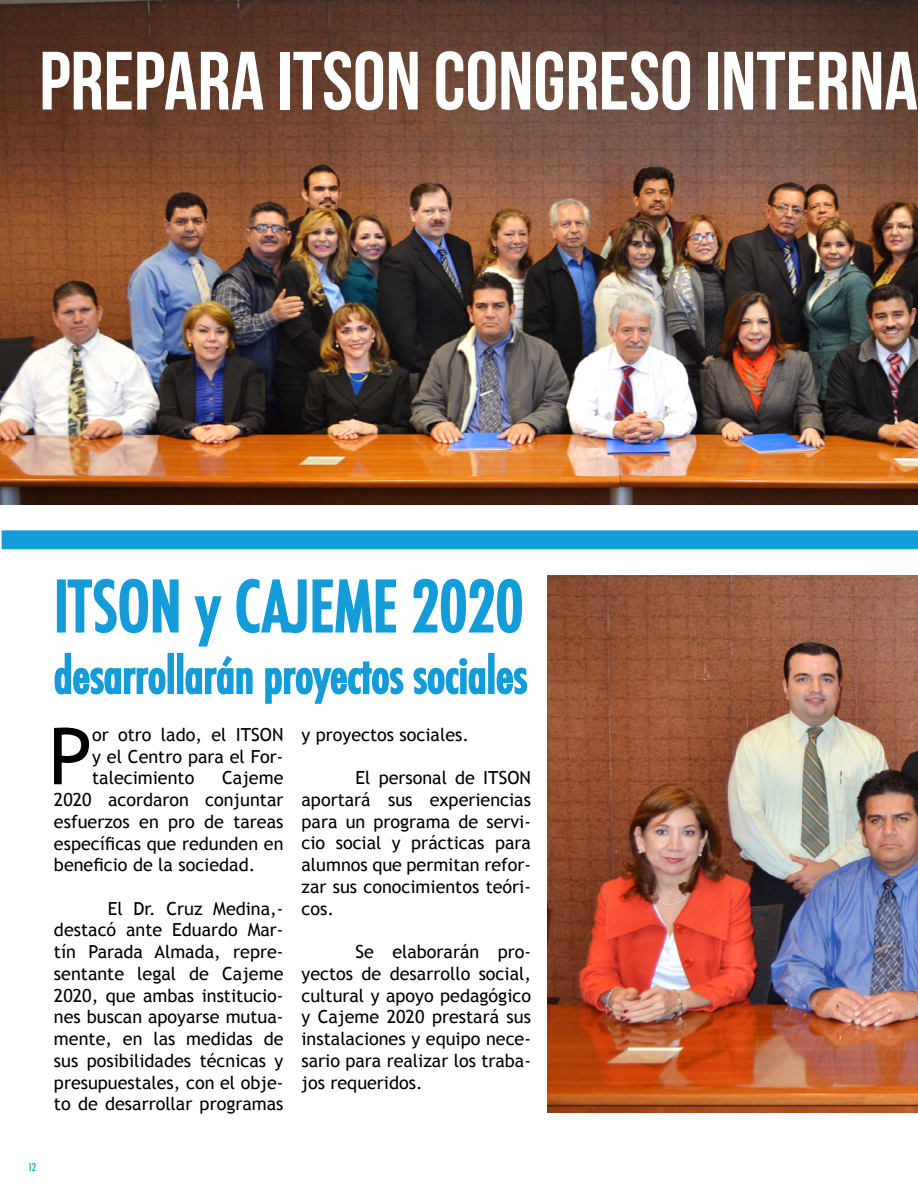
<style>
.page{position:relative;width:918px;height:1188px;background:#fff}
.page>*{position:absolute;margin:0;border:0;box-sizing:border-box;transform-origin:0 0}
.t1{font:82.5px "Bebas Neue";color:#fff}
.t2{font:78.75px "Trebuchet MS";color:#000}
.t3{font:500 condensed 67.65px "Futura";color:#139cd8}
.t4{font:500 condensed 47.1px "Futura";color:#139cd8}
.t5{font:18px/21.8px "Trebuchet MS";color:#000;text-align:justify}
.t6{font:500 condensed 10.5px "Futura";color:#139cd8}
</style>
<div class="page">
<img style="left:0;top:0;width:918px;height:504px">
<img style="left:548px;top:705px;width:370px;height:408px">
<svg style="left:2px;top:530px;width:916px;height:175px"></svg>
<h1 class="t1" style="left:39px;top:36px;width:880px">PREPARA ITSON CONGRESO INTERNA</h1>
<h3 class="t3" style="left:54px;top:563px;width:471px">ITSON y CAJEME 2020</h3>
<h3 class="t4" style="left:54px;top:645px;width:475px">desarrollarán proyectos sociales</h3>
<h2 class="t2" style="left:48px;top:710px;width:45px">P</h2>
<p class="t5" style="left:92px;top:724px;width:193px">or otro lado, el ITSON y el Centro para el For&shy;talecimiento</p>
<p class="t5" style="left:54px;top:767px;width:231px;text-indent:168px">Cajeme 2020 acordaron conjuntar esfuerzos en pro de tareas específicas que redunden en beneficio de la sociedad.</p>
<p class="t5" style="left:54px;top:898px;width:231px;text-indent:54px">El Dr. Cruz Medina,- destacó ante Eduardo Mar&shy;tín Parada Almada, repre&shy;sentante legal de Cajeme 2020, que ambas institucio&shy;nes buscan apoyarse mutua&shy;mente, en las medidas de sus posibilidades técnicas y presupuestales, con el obje&shy;to de desarrollar programas</p>
<p class="t5" style="left:302px;top:724px;width:169px">y proyectos sociales.</p>
<p class="t5" style="left:302px;top:767px;width:231px;text-indent:54px">El personal de ITSON aportará sus experiencias para un programa de servi&shy;cio social y prácticas para alumnos que permitan refor&shy;zar sus conocimientos teóri&shy;cos.</p>
<p class="t5" style="left:302px;top:941px;width:231px;text-indent:54px">Se elaborarán pro&shy;yectos de desarrollo social, cultural y apoyo pedagógico y Cajeme 2020 prestará sus instalaciones y equipo nece&shy;sario para realizar los traba&shy;jos requeridos.</p>
<p class="t6" style="left:28px;top:1160px;width:10px">12</p>
</div>
